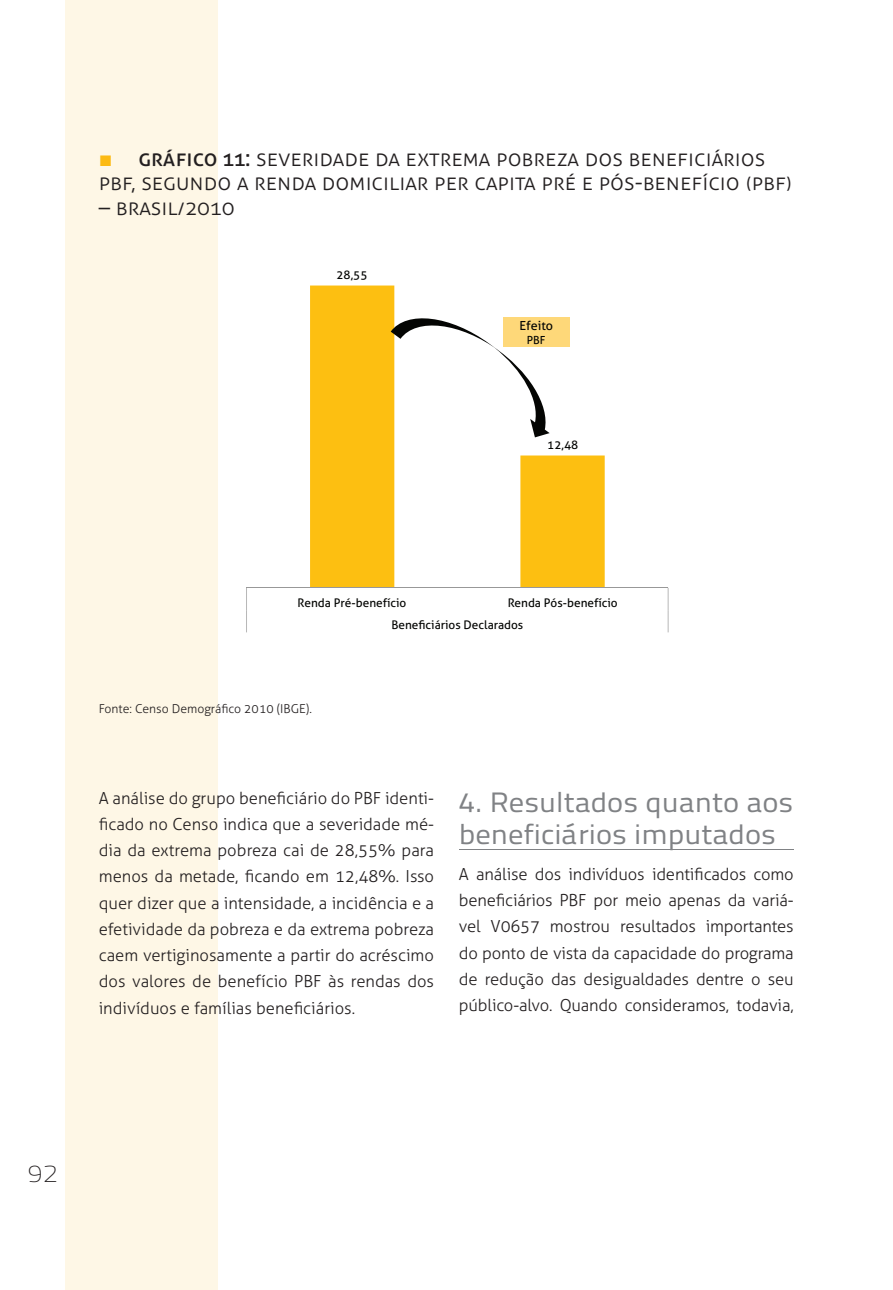
<style>
.page{position:relative;width:893px;height:1290px;background:#fff}
.page>*{position:absolute;margin:0;border:0;box-sizing:border-box;transform-origin:0 0}
.t1{font:28px/31.5px "Titillium Text 15 L 400 wt";color:#808285;scale:1.09 1}
.t2{font:24.5px "Titillium Text 15 L 1 wt";color:#231f20;scale:1.09 1}
.t3{font:300 22.75px/24.5px "Aller";color:#231f20}
.t4{font:300 16.62px/26.2px "Aller";letter-spacing:-.01em;color:#231f20;text-align:justify}
.t5{font:12.6px "Aller";color:#040503}
.t6{font:300 12.25px "Aller";color:#231f20}
.t7{font:11.9px/22.2px "Aller";color:#040503}
.t8{font:11.2px "Aller";color:#040503}
.s1{font-family:"Arial";font-weight:400;color:#fcba13}
.s2{font-weight:400}
</style>
<div class="page">
<div style="left:65px;top:0;width:152px;height:1290px;background:#fef7e6"></div>
<hr style="left:459px;top:849px;width:335px;height:1px;background:#808285">
<svg style="left:310px;top:285px;width:295px;height:302px;fill:#fdbf11"></svg>
<hr style="left:247px;top:587px;width:421px;height:1px;background:#989898">
<svg style="left:246px;top:588px;width:1px;height:44px"></svg>
<svg style="left:668px;top:588px;width:1px;height:44px"></svg>
<svg style="left:391px;top:310px;width:159px;height:127px"></svg>
<div style="left:503px;top:317px;width:66px;height:30px;background:#fed879"></div>
<h3 class="t3" style="left:99px;top:145px;width:695px"><span class="s1">■</span> <span class="s2">gráfico 11:</span> severidade da extrema pobreza dos beneficiários pbf, segundo a renda domiciliar per capita pré e pÓs-benefício (pbf)</h3>
<h3 class="t3" style="left:99px;top:194px;width:138px">– brasil/2010</h3>
<p class="t7" style="left:337px;top:264px;width:32px">28,55</p>
<p class="t5" style="left:519px;top:318px;width:35px">Efeito</p>
<p class="t8" style="left:527px;top:333px;width:20px">PBF</p>
<p class="t7" style="left:547px;top:434px;width:32px">12,48</p>
<p class="t7" style="left:298px;top:592px;width:110px">Renda Pré-benefício</p>
<p class="t7" style="left:391px;top:592px;width:228px;text-indent:116px">Renda Pós-benefício<br>Beneficiários Declarados</p>
<p class="t6" style="left:99px;top:701px;width:215px">Fonte: Censo Demográfico 2010 (IBGE).</p>
<p class="t4" style="left:99px;top:784px;width:337px">A análise do grupo beneficiário do PBF identi&shy;ficado no Censo indica que a severidade mé&shy;dia da extrema pobreza cai de 28,55% para menos da metade, ficando em 12,48%. Isso quer dizer que a intensidade, a incidência e a efetividade da pobreza e da extrema pobreza caem vertiginosamente a partir do acréscimo dos valores de benefício PBF às rendas dos indivíduos e famílias beneficiários.</p>
<h1 class="t1" style="left:459px;top:787px;width:309px">4. Resultados quanto aos beneficiários imputados</h1>
<p class="t4" style="left:459px;top:861px;width:336px">A análise dos indivíduos identificados como beneficiários PBF por meio apenas da variá&shy;vel v0657 mostrou resultados importantes do ponto de vista da capacidade do programa de redução das desigualdades dentre o seu público-alvo. Quando consideramos, todavia,</p>
<h2 class="t2" style="left:28px;top:1159px;width:29px">92</h2>
</div>
